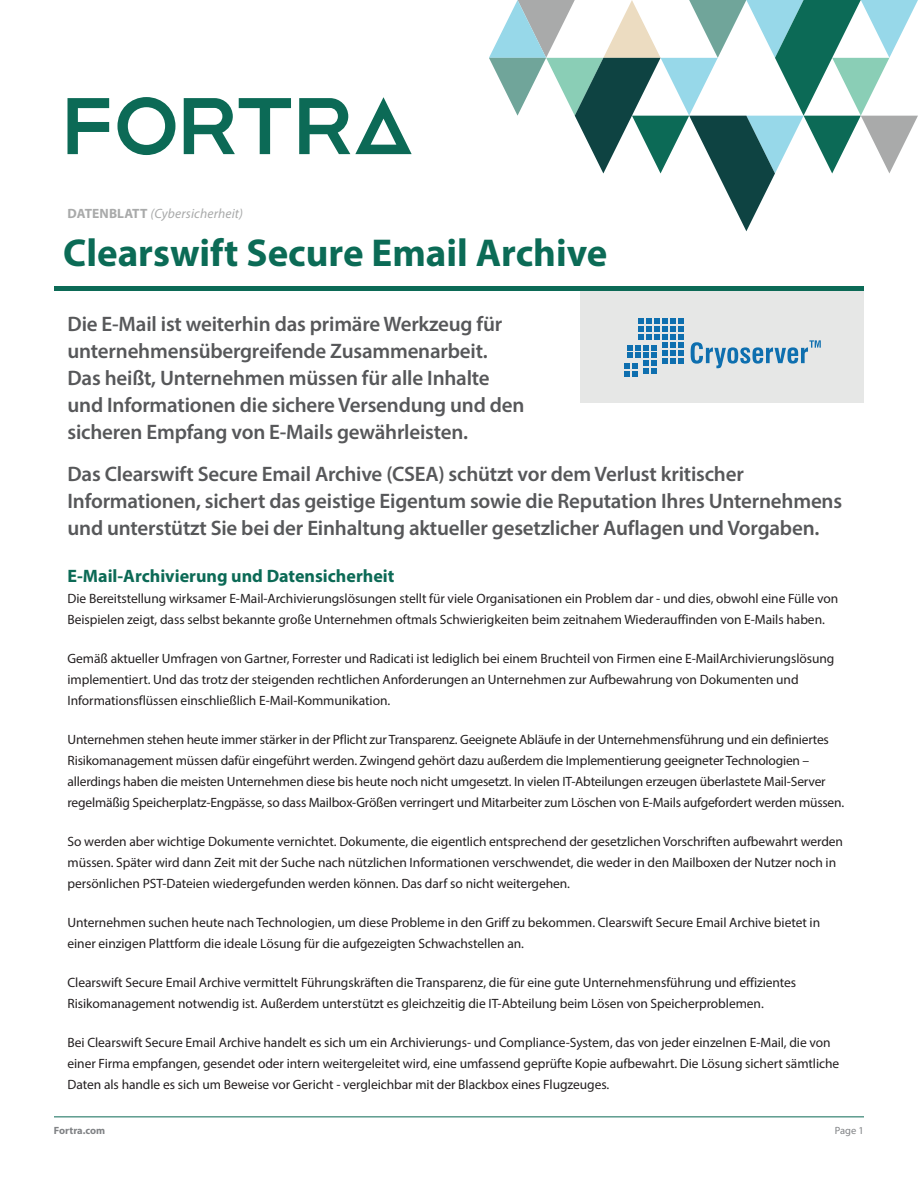
<style>
.page{position:relative;width:918px;height:1188px;background:#fff}
.page>*{position:absolute;margin:0;border:0;box-sizing:border-box;transform-origin:0 0}
.t1{font:700 39px "Myriad Pro";color:#0b6b56}
.t2{font:600 21px/27px "Myriad Pro";letter-spacing:-.01em;color:#57585a}
.t3{font:700 18px "Myriad Pro";color:#0c6a56}
.t4{font:13.5px/21px "Myriad Pro";letter-spacing:-.005em;color:#231f20}
.t5{font:italic 13.5px "Myriad Pro";letter-spacing:.01em;color:#a9aaaa}
.t6{font:700 10.5px "Myriad Pro";color:#808285}
.t7{font:10.5px "Myriad Pro";color:#808285}
.s1{font-weight:700;font-style:normal}
</style>
<div class="page">
<div style="left:580px;top:291px;width:284px;height:112px;background:#e6e7e6"></div>
<svg style="left:68px;top:98px;width:41px;height:56px"></svg>
<svg style="left:299px;top:97px;width:113px;height:57px"></svg>
<svg style="left:184px;top:98px;width:107px;height:56px"></svg>
<svg style="left:117px;top:97px;width:58px;height:58px"></svg>
<svg style="left:489px;top:0;width:429px;height:231px"></svg>
<hr style="left:54px;top:1116px;width:810px;height:1px;background:#0c6a56">
<div style="left:54px;top:286px;width:810px;height:5px;background:#0c6a56"></div>
<svg style="left:691px;top:340px;width:130px;height:28px"></svg>
<svg style="left:624px;top:318px;width:60px;height:59px"></svg>
<p class="t5" style="left:68px;top:206px;width:177px"><span class="s1">DATENBLATT</span> (Cybersicherheit)</p>
<h1 class="t1" style="left:63px;top:228px;width:546px">Clearswift Secure Email Archive</h1>
<p class="t2" style="left:68px;top:310px;width:458px">Die E-Mail ist weiterhin das primäre Werkzeug für unternehmensübergreifende Zusammenarbeit.<br>Das heißt, Unternehmen müssen für alle Inhalte und Informationen die sichere Versendung und den sicheren Empfang von E-Mails gewährleisten.</p>
<p class="t2" style="left:68px;top:460px;width:776px">Das Clearswift Secure Email Archive (CSEA) schützt vor dem Verlust kritischer<br>Informationen, sichert das geistige Eigentum sowie die Reputation Ihres Unternehmens und unterstützt Sie bei der Einhaltung aktueller gesetzlicher Auflagen und Vorgaben.</p>
<h3 class="t3" style="left:68px;top:564px;width:328px">E-Mail-Archivierung und Datensicherheit</h3>
<p class="t4" style="left:68px;top:588px;width:772px">Die Bereitstellung wirksamer E-Mail-Archivierungslösungen stellt für viele Organisationen ein Problem dar - und dies, obwohl eine Fülle von<br>Beispielen zeigt, dass selbst bekannte große Unternehmen oftmals Schwierigkeiten beim zeitnahem Wiederauffinden von E-Mails haben.</p>
<p class="t4" style="left:68px;top:648px;width:768px">Gemäß aktueller Umfragen von Gartner, Forrester und Radicati ist lediglich bei einem Bruchteil von Firmen eine E-MailArchivierungslösung implementiert. Und das trotz der steigenden rechtlichen Anforderungen an Unternehmen zur Aufbewahrung von Dokumenten und<br>Informationsflüssen einschließlich E-Mail-Kommunikation.</p>
<p class="t4" style="left:68px;top:729px;width:778px">Unternehmen stehen heute immer stärker in der Pflicht zur Transparenz. Geeignete Abläufe in der Unternehmensführung und ein definiertes Risikomanagement müssen dafür eingeführt werden. Zwingend gehört dazu außerdem die Implementierung geeigneter Technologien – allerdings haben die meisten Unternehmen diese bis heute noch nicht umgesetzt. In vielen IT-Abteilungen erzeugen überlastete Mail-Server regelmäßig Speicherplatz-Engpässe, so dass Mailbox-Größen verringert und Mitarbeiter zum Löschen von E-Mails aufgefordert werden müssen.</p>
<p class="t4" style="left:68px;top:831px;width:777px">So werden aber wichtige Dokumente vernichtet. Dokumente, die eigentlich entsprechend der gesetzlichen Vorschriften aufbewahrt werden müssen. Später wird dann Zeit mit der Suche nach nützlichen Informationen verschwendet, die weder in den Mailboxen der Nutzer noch in persönlichen PST-Dateien wiedergefunden werden können. Das darf so nicht weitergehen.</p>
<p class="t4" style="left:68px;top:912px;width:754px">Unternehmen suchen heute nach Technologien, um diese Probleme in den Griff zu bekommen. Clearswift Secure Email Archive bietet in einer einzigen Plattform die ideale Lösung für die aufgezeigten Schwachstellen an.</p>
<p class="t4" style="left:68px;top:972px;width:730px">Clearswift Secure Email Archive vermittelt Führungskräften die Transparenz, die für eine gute Unternehmensführung und effizientes<br>Risikomanagement notwendig ist. Außerdem unterstützt es gleichzeitig die IT-Abteilung beim Lösen von Speicherproblemen.</p>
<p class="t4" style="left:68px;top:1032px;width:773px">Bei Clearswift Secure Email Archive handelt es sich um ein Archivierungs- und Compliance-System, das von jeder einzelnen E-Mail, die von einer Firma empfangen, gesendet oder intern weitergeleitet wird, eine umfassend geprüfte Kopie aufbewahrt. Die Lösung sichert sämtliche<br>Daten als handle es sich um Beweise vor Gericht - vergleichbar mit der Blackbox eines Flugzeuges.</p>
<p class="t6" style="left:54px;top:1123px;width:53px">Fortra.com</p>
<p class="t7" style="left:835px;top:1124px;width:31px">Page 1</p>
</div>
